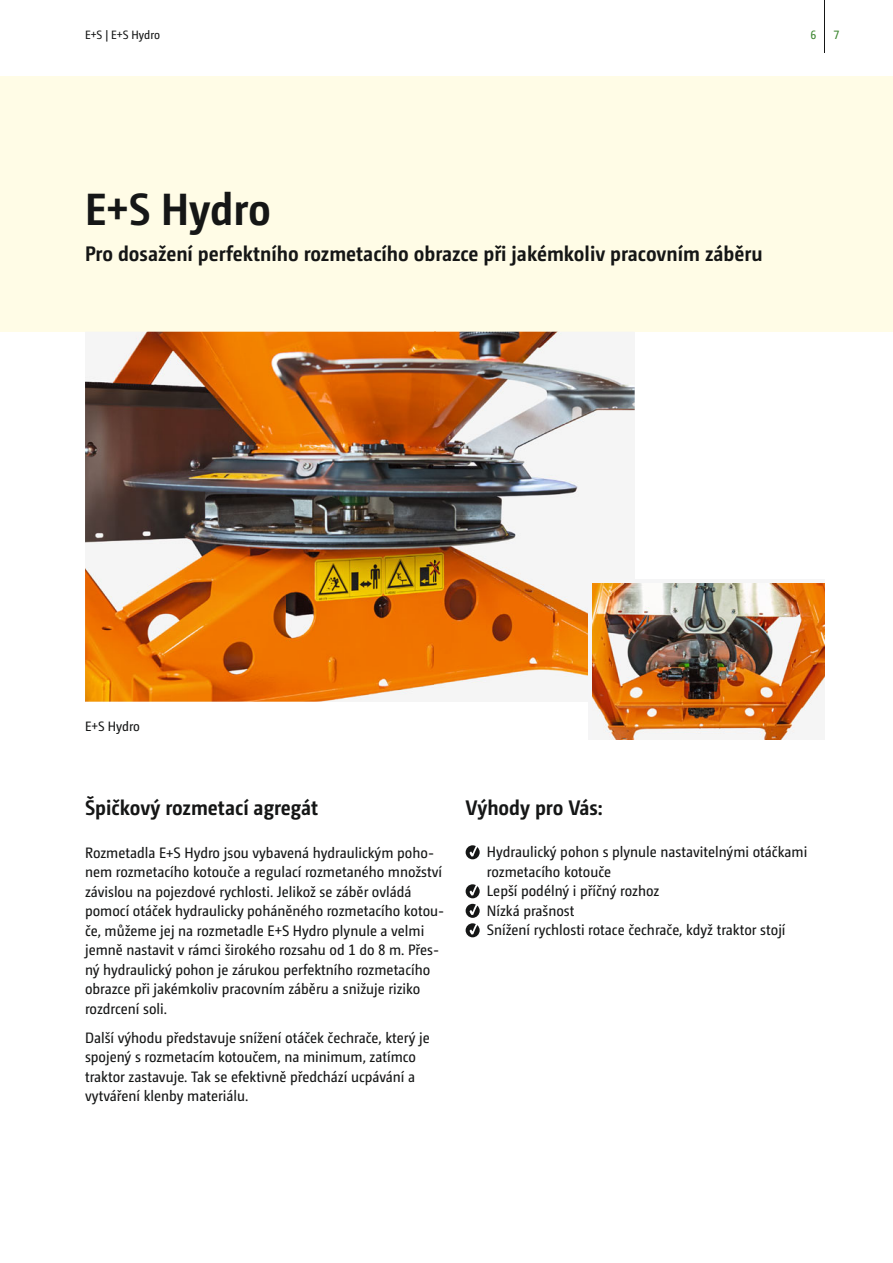
<style>
.page{position:relative;width:893px;height:1263px;background:#fff}
.page>*{position:absolute;margin:0;border:0;box-sizing:border-box;transform-origin:0 0}
.t1{font:700 45px "Camingo Dos Pro S Cd";letter-spacing:-.005em;color:#151616}
.t2{font:700 21px "Camingo Dos Pro S Cd";color:#151616}
.t3{font:15px/19.5px "Camingo Dos Pro S Cd";color:#151616}
.t4{font:13.5px "Camingo Dos Pro S Cd";letter-spacing:-.005em;color:#151616}
.t5{font:12px "Camingo Dos Pro S Cd";letter-spacing:-.005em;color:#151616}
.t6{font:12px "Camingo Dos Pro S Cd";color:#38832b}
</style>
<div class="page">
<div style="left:0;top:77px;width:893px;height:255px;background:#fffce6"></div>
<hr style="left:825px;top:0;width:1px;height:53px;background:#151616">
<img style="left:85px;top:332px;width:550px;height:370px">
<svg style="left:588px;top:580px;width:237px;height:131px;fill:#f5f5f6"></svg>
<img style="left:593px;top:584px;width:232px;height:156px">
<svg style="left:466px;top:845px;width:14px;height:14px"></svg>
<svg style="left:466px;top:884px;width:14px;height:14px"></svg>
<svg style="left:466px;top:904px;width:14px;height:33px"></svg>
<p class="t5" style="left:85px;top:30px;width:77px">E+S | E+S Hydro</p>
<p class="t6" style="left:810px;top:28px;width:7px">6</p>
<p class="t6" style="left:833px;top:28px;width:7px">7</p>
<h1 class="t1" style="left:85px;top:191px;width:187px">E+S Hydro</h1>
<h2 class="t2" style="left:85px;top:245px;width:679px">Pro dosažení perfektního rozmetacího obrazce při jakémkoliv pracovním záběru</h2>
<p class="t4" style="left:85px;top:721px;width:57px">E+S Hydro</p>
<h2 class="t2" style="left:85px;top:799px;width:235px">Špičkový rozmetací agregát</h2>
<p class="t3" style="left:85px;top:844px;width:361px">Rozmetadla E+S Hydro jsou vybavená hydraulickým poho&shy;nem rozmetacího kotouče a regulací rozmetaného množství závislou na pojezdové rychlosti. Jelikož se záběr ovládá pomocí otáček hydraulicky poháněného rozmetacího kotou&shy;če, můžeme jej na rozmetadle E+S Hydro plynule a velmi jemně nastavit v rámci širokého rozsahu od 1 do 8 m. Přes&shy;ný hydraulický pohon je zárukou perfektního rozmetacího obrazce při jakémkoliv pracovním záběru a snižuje riziko rozdrcení soli.</p>
<p class="t3" style="left:85px;top:1029px;width:346px">Další výhodu představuje snížení otáček čechrače, který je spojený s rozmetacím kotoučem, na minimum, zatímco traktor zastavuje. Tak se efektivně předchází ucpávání a vytváření klenby materiálu.</p>
<h2 class="t2" style="left:466px;top:799px;width:138px">Výhody pro Vás:</h2>
<p class="t3" style="left:487px;top:843px;width:322px">Hydraulický pohon s plynule nastavitelnými otáčkami rozmetacího kotouče<br>Lepší podélný i příčný rozhoz<br>Nízká prašnost<br>Snížení rychlosti rotace čechrače, když traktor stojí</p>
</div>
